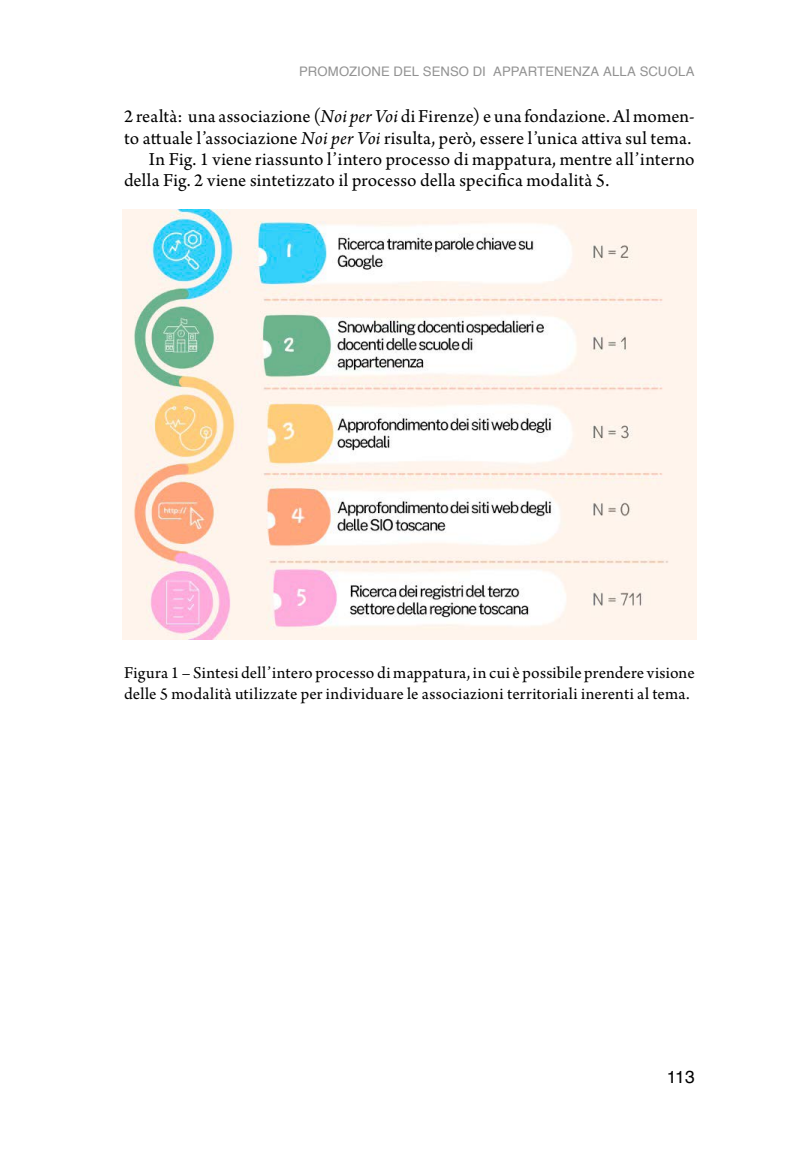
<style>
.page{position:relative;width:794px;height:1166px;background:#fff}
.page>*{position:absolute;margin:0;border:0;box-sizing:border-box;transform-origin:0 0}
.t1{font:19.25px "Arno Pro";letter-spacing:.01em;color:#000}
.t2{font:17.5px/21px "Arno Pro";letter-spacing:.01em;color:#000}
.t3{font:17.5px "Helvetica";color:#000}
.t4{font:13.12px "Helvetica";letter-spacing:.01em;color:#929292}
.s1{font-style:italic}
</style>
<div class="page">
<img style="left:122px;top:210px;width:574px;height:430px">
<p class="t4" style="left:299px;top:61px;width:397px">PROMOZIONE DEL SENSO DI APPARTENENZA ALLA SCUOLA</p>
<p class="t1" style="left:124px;top:105px;width:572px">2 realtà: una associazione (<span class="s1">Noi per Voi</span> di Firenze) e una fondazione. Al momen-</p>
<p class="t1" style="left:124px;top:127px;width:569px">to attuale l’associazione <span class="s1">Noi per Voi</span> risulta, però, essere l’unica attiva sul tema.</p>
<p class="t1" style="left:149px;top:148px;width:547px">In Fig. 1 viene riassunto l’intero processo di mappatura, mentre all’interno</p>
<p class="t1" style="left:124px;top:169px;width:487px">della Fig. 2 viene sintetizzato il processo della specifica modalità 5.</p>
<p class="t2" style="left:124px;top:663px;width:572px">Figura 1 – Sintesi dell’intero processo di mappatura, in cui è possibile prendere visione delle 5 modalità utilizzate per individuare le associazioni territoriali inerenti al tema.</p>
<p class="t3" style="left:667px;top:1063px;width:29px">113</p>
</div>
